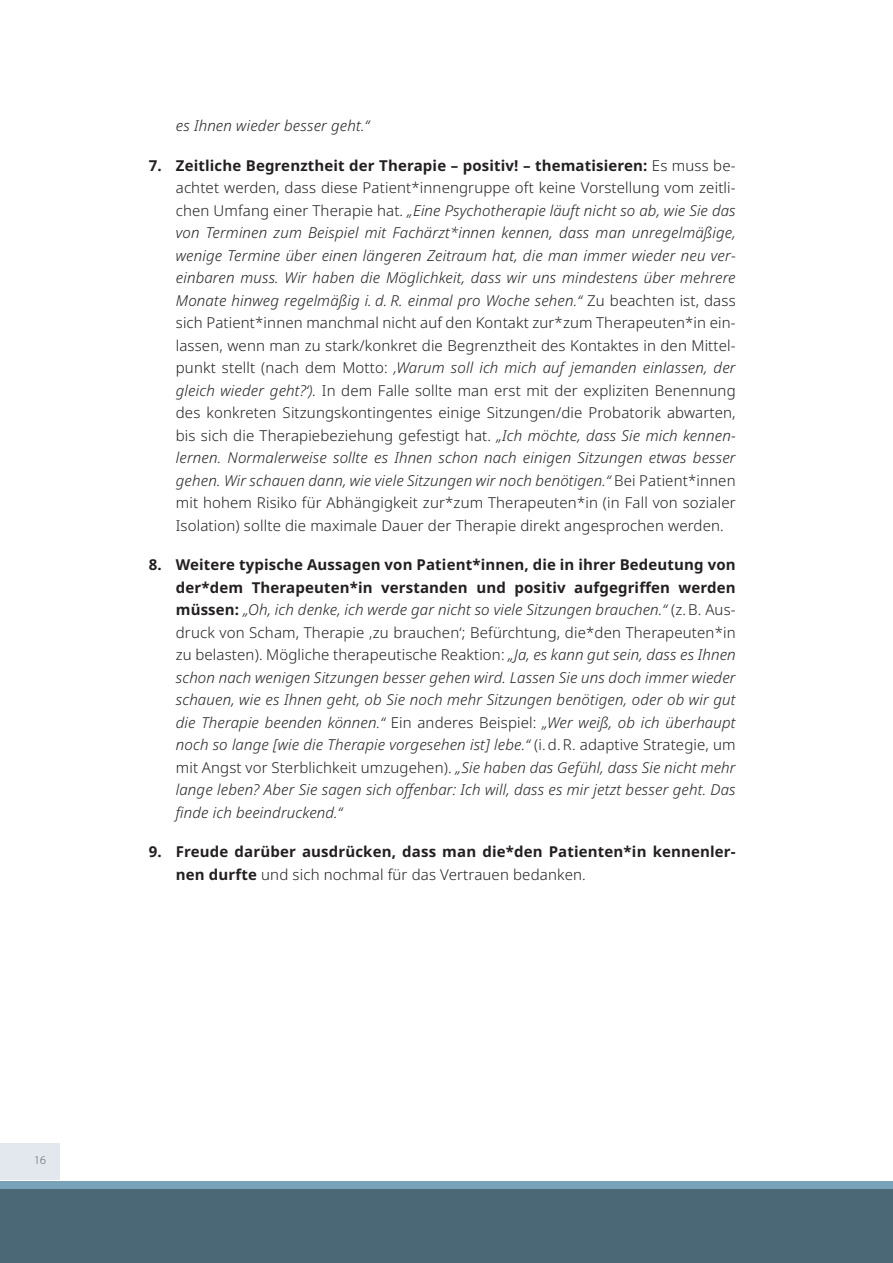
<style>
.page{position:relative;width:893px;height:1263px;background:#fff}
.page>*{position:absolute;margin:0;border:0;box-sizing:border-box;transform-origin:0 0}
.t1{font:300 15px/22.5px "Noto Sans";letter-spacing:.01em;color:#231f20;text-align:justify}
.t2{font:italic 300 15px/22.5px "Noto Sans";letter-spacing:.01em;color:#231f20;text-align:justify}
.t3{font:700 15px/22.5px "Noto Sans";letter-spacing:.01em;color:#231f20}
.t4{font:300 12px "Myriad Pro";color:#57585a}
.s1{font-weight:700}
.s2{font-style:italic}
.s3{font-weight:700;font-style:normal}
.s4{font-style:normal}
.s5{font-weight:300}
</style>
<div class="page">
<div style="left:0;top:1144px;width:59px;height:36px;background:#e2e8ed"></div>
<div style="left:0;top:1181px;width:893px;height:41px;background:#77a2b7"></div>
<div style="left:0;top:1190px;width:893px;height:73px;background:#4a6876"></div>
<p class="t2" style="left:176px;top:115px;width:195px">es Ihnen wieder besser geht.“</p>
<p class="t1" style="left:176px;top:154px;width:561px;text-indent:-27px"><span class="s1">7. Zeitliche Begrenztheit der Therapie – positiv! – thematisieren:</span> Es muss be&shy;achtet werden, dass diese Patient*innengruppe oft keine Vorstellung vom zeitli&shy;chen Umfang einer Therapie hat. <span class="s2">„Eine Psychotherapie läuft nicht so ab, wie Sie das von Terminen zum Beispiel mit Fachärzt*innen kennen, dass man unregelmäßige, wenige Termine über einen längeren Zeitraum hat, die man immer wieder neu ver&shy;einbaren muss. Wir haben die Möglichkeit, dass wir uns mindestens über mehrere Monate hinweg regelmäßig i. d. R. einmal pro Woche sehen.“</span> Zu beachten ist, dass sich Patient*innen manchmal nicht auf den Kontakt zur*zum Therapeuten*in ein&shy;lassen, wenn man zu stark/konkret die Begrenztheit des Kontaktes in den Mittel&shy;punkt stellt (nach dem Motto: <span class="s2">‚Warum soll ich mich auf jemanden einlassen, der gleich wieder geht?‘).</span> In dem Falle sollte man erst mit der expliziten Benennung des konkreten Sitzungskontingentes einige Sitzungen/die Probatorik abwarten, bis sich die Therapiebeziehung gefestigt hat. <span class="s2">„Ich möchte, dass Sie mich kennen&shy;lernen. Normalerweise sollte es Ihnen schon nach einigen Sitzungen etwas besser gehen. Wir schauen dann, wie viele Sitzungen wir noch benötigen.“</span> Bei Patient*innen mit hohem Risiko für Abhängigkeit zur*zum Therapeuten*in (in Fall von sozialer Isolation) sollte die maximale Dauer der Therapie direkt angesprochen werden.</p>
<p class="t2" style="left:176px;top:554px;width:561px;text-indent:-27px"><span class="s3">8. Weitere typische Aussagen von Patient*innen, die in ihrer Bedeutung von der*dem Therapeuten*in verstanden und positiv aufgegriffen werden müssen:</span> „Oh, ich denke, ich werde gar nicht so viele Sitzungen brauchen.“ <span class="s4">(z.B. Aus&shy;druck von Scham, Therapie ‚zu brauchen‘; Befürchtung, die*den Therapeuten*in zu belasten). Mögliche therapeutische Reaktion:</span> „Ja, es kann gut sein, dass es Ihnen schon nach wenigen Sitzungen besser gehen wird. Lassen Sie uns doch immer wieder schauen, wie es Ihnen geht, ob Sie noch mehr Sitzungen benötigen, oder ob wir gut die Therapie beenden können.“ <span class="s4">Ein anderes Beispiel:</span> „Wer weiß, ob ich überhaupt noch so lange [wie die Therapie vorgesehen ist] lebe.“ <span class="s4">(i.d.R. adaptive Strategie, um mit Angst vor Sterblichkeit umzugehen).</span> „Sie haben das Gefühl, dass Sie nicht mehr lange leben? Aber Sie sagen sich offenbar: Ich will, dass es mir jetzt besser geht. Das finde ich beeindruckend.“</p>
<p class="t3" style="left:176px;top:841px;width:561px;text-indent:-27px">9. Freude darüber ausdrücken, dass man die*den Patienten*in kennenler&shy;nen durfte <span class="s5">und sich nochmal für das Vertrauen bedanken.</span></p>
<p class="t4" style="left:34px;top:1152px;width:13px">16</p>
</div>
